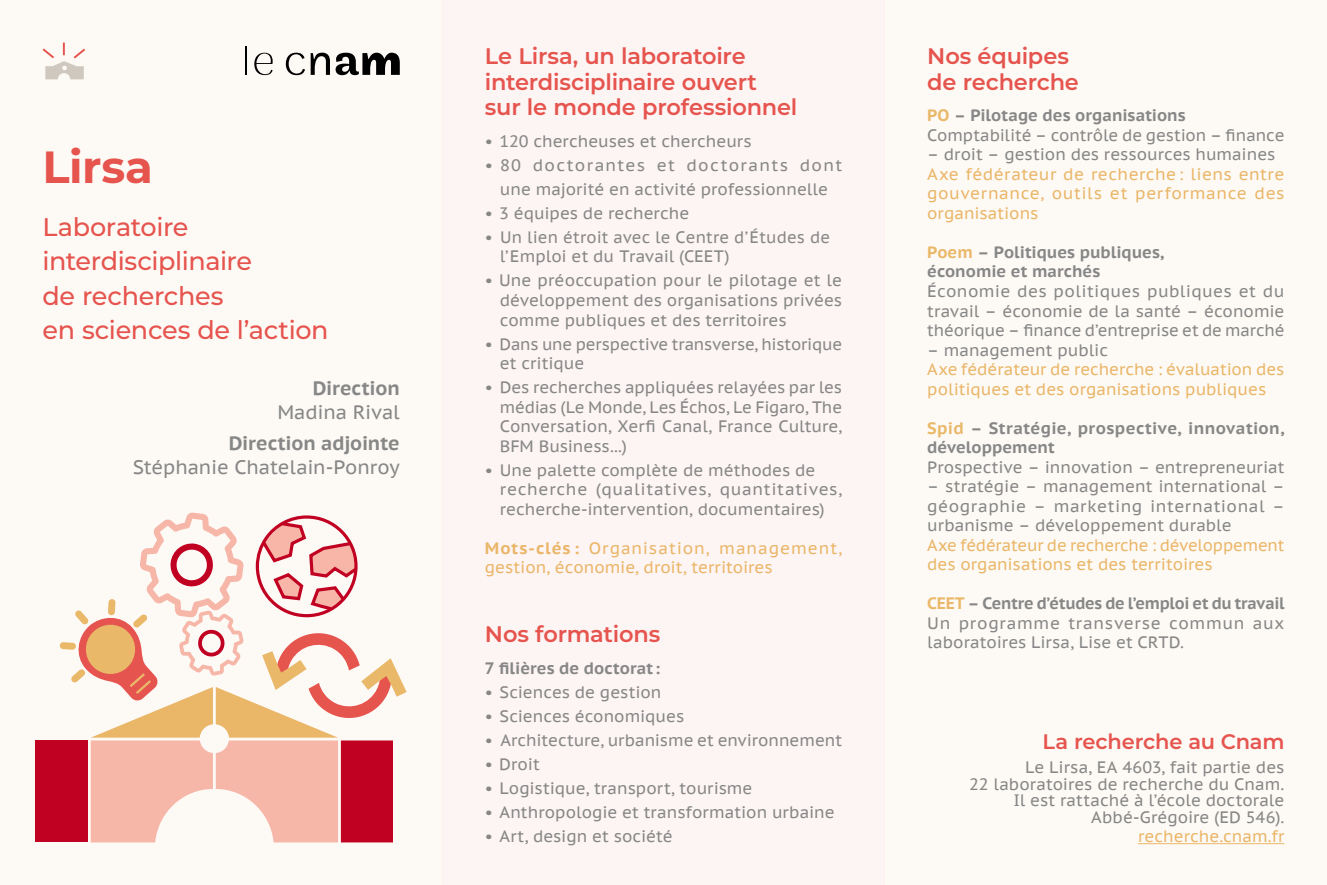
<style>
.page{position:relative;width:1327px;height:885px;background:#fff}
.page>*{position:absolute;margin:0;border:0;box-sizing:border-box;transform-origin:0 0}
.t1{font:700 45px "Montserrat";letter-spacing:-.005em;color:#e6544e}
.t2{font:500 25.5px/34.5px "Montserrat";letter-spacing:-.015em;color:#e6544e}
.t3{font:600 22.5px/25.5px "Montserrat";letter-spacing:-.01em;color:#e6544e}
.t4{font:600 21px "Montserrat";letter-spacing:-.01em;color:#e6544e}
.t5{font:19.5px "PT Sans Caption";letter-spacing:-.005em;color:#868786}
.t6{font:700 19.5px "PT Sans Caption";letter-spacing:-.01em;color:#868786}
.t7{font:16.5px/19.5px "PT Sans Caption";color:#868786}
.t8{font:16.5px/19.5px "PT Sans Caption";color:#eab668}
.t9{font:700 16.5px/19.5px "PT Sans Caption";color:#868786}
.t10{font:700 16.5px/19.5px "PT Sans Caption";letter-spacing:.02em;color:#868786}
.s1{font-weight:700}
.s2{font-weight:700;color:#eab869}
.s3{color:#eab869}
.s4{font-weight:400}
</style>
<div class="page">
<div style="left:884px;top:0;width:443px;height:884px;background:#fdfaf6"></div>
<div style="left:442px;top:0;width:442px;height:884px;background:#fdf4f4"></div>
<div style="left:0;top:0;width:442px;height:884px;background:#fdfaf6"></div>
<svg style="left:42px;top:43px;width:43px;height:36px"></svg>
<hr style="left:1138px;top:843px;width:146px;height:1px;background:#eab668">
<svg style="left:254px;top:53px;width:19px;height:22px"></svg>
<svg style="left:246px;top:47px;width:1px;height:28px"></svg>
<svg style="left:286px;top:53px;width:19px;height:22px"></svg>
<svg style="left:311px;top:53px;width:19px;height:22px"></svg>
<svg style="left:336px;top:53px;width:64px;height:22px"></svg>
<div style="left:36px;top:740px;width:52px;height:102px;background:#c10122"></div>
<svg style="left:60px;top:512px;width:346px;height:330px"></svg>
<h1 class="t1" style="left:43px;top:135px;width:112px">Lirsa</h1>
<h2 class="t2" style="left:43px;top:208px;width:288px">Laboratoire interdisciplinaire<br>de recherches<br>en sciences de l’action</h2>
<p class="t6" style="left:313px;top:375px;width:89px">Direction</p>
<p class="t5" style="left:277px;top:399px;width:124px">Madina Rival</p>
<p class="t6" style="left:229px;top:430px;width:172px">Direction adjointe</p>
<p class="t5" style="left:133px;top:455px;width:268px">Stéphanie Chatelain-Ponroy</p>
<h3 class="t3" style="left:485px;top:43px;width:314px">Le Lirsa, un laboratoire interdisciplinaire ouvert sur le monde professionnel</h3>
<p class="t7" style="left:485px;top:131px;width:268px">• 120 chercheuses et chercheurs</p>
<p class="t7" style="left:485px;top:153px;width:359px;line-height:24px;text-align:center">• 80 doctorantes et doctorants dont une majorité en activité professionnelle</p>
<p class="t7" style="left:485px;top:203px;width:206px">• 3 équipes de recherche</p>
<p class="t7" style="left:500px;top:227px;width:332px;text-indent:-15px">• Un lien étroit avec le Centre d’Études de l’Emploi et du Travail (CEET)</p>
<p class="t7" style="left:500px;top:270px;width:344px;text-align:justify;text-indent:-15px">• Une préoccupation pour le pilotage et le développement des organisations privées comme publiques et des territoires</p>
<p class="t7" style="left:500px;top:333px;width:344px;text-indent:-15px">• Dans une perspective transverse, historique et critique</p>
<p class="t7" style="left:500px;top:377px;width:344px;text-align:justify;text-indent:-15px">• Des recherches appliquées relayées par les médias (Le Monde, Les Échos, Le Figaro, The Conversation, Xerfi Canal, France Culture, BFM Business...)</p>
<p class="t7" style="left:500px;top:459px;width:344px;text-indent:-15px">• Une palette complète de méthodes de recherche (qualitatives, quantitatives, recherche-intervention, documentaires)</p>
<p class="t8" style="left:485px;top:537px;width:359px"><span class="s1">Mots-clés :</span> Organisation, management, gestion, économie, droit, territoires</p>
<h3 class="t3" style="left:485px;top:620px;width:177px">Nos formations</h3>
<p class="t9" style="left:485px;top:658px;width:177px">7 filières de doctorat :</p>
<p class="t7" style="left:485px;top:682px;width:178px">• Sciences de gestion</p>
<p class="t7" style="left:485px;top:706px;width:201px">• Sciences économiques</p>
<p class="t7" style="left:485px;top:730px;width:359px">• Architecture, urbanisme et environnement</p>
<p class="t7" style="left:485px;top:754px;width:56px">• Droit</p>
<p class="t7" style="left:485px;top:778px;width:269px">• Logistique, transport, tourisme</p>
<p class="t7" style="left:485px;top:802px;width:351px">• Anthropologie et transformation urbaine</p>
<p class="t7" style="left:485px;top:826px;width:189px">• Art, design et société</p>
<h3 class="t3" style="left:927px;top:43px;width:153px">Nos équipes de recherche</h3>
<p class="t7" style="left:927px;top:105px;width:359px"><span class="s2">PO</span> <span class="s1">– Pilotage des organisations<br></span>Comptabilité – contrôle de gestion – finance</p>
<p class="t7" style="left:927px;top:144px;width:350px">– droit – gestion des ressources humaines</p>
<p class="t8" style="left:927px;top:164px;width:359px;text-align:justify">Axe fédérateur de recherche : liens entre gouvernance, outils et performance des organisations</p>
<p class="t9" style="left:927px;top:242px;width:238px"><span class="s3">Poem</span> – Politiques publiques, économie et marchés</p>
<p class="t7" style="left:927px;top:281px;width:359px;text-align:justify">Économie des politiques publiques et du travail – économie de la santé – économie théorique – finance d’entreprise et de marché</p>
<p class="t7" style="left:927px;top:339px;width:182px">– management public</p>
<p class="t8" style="left:927px;top:359px;width:359px">Axe fédérateur de recherche : évaluation des politiques et des organisations publiques</p>
<p class="t10" style="left:927px;top:417px;width:359px"><span class="s3">Spid</span> – Stratégie, prospective, innovation, développement</p>
<p class="t7" style="left:927px;top:456px;width:359px">Prospective – innovation – entrepreneuriat</p>
<p class="t7" style="left:927px;top:476px;width:359px;text-align:justify">– stratégie – management international – géographie – marketing international – urbanisme – développement durable</p>
<p class="t8" style="left:927px;top:534px;width:359px">Axe fédérateur de recherche : développement des organisations et des territoires</p>
<p class="t9" style="left:927px;top:593px;width:359px"><span class="s3">CEET</span> – Centre d’études de l’emploi et du travail<br><span class="s4">Un programme transverse commun aux</span></p>
<p class="t7" style="left:927px;top:632px;width:258px">laboratoires Lirsa, Lise et CRTD.</p>
<p class="t4" style="left:1042px;top:727px;width:243px">La recherche au Cnam</p>
<p class="t7" style="left:969px;top:758px;width:317px;line-height:16.5px;text-align:right">Le Lirsa, EA 4603, fait partie des<br>22 laboratoires de recherche du Cnam.<br>Il est rattaché à l’école doctorale<br>Abbé-Grégoire (ED 546).</p>
<p class="t8" style="left:1138px;top:826px;width:148px">recherche.cnam.fr</p>
</div>
